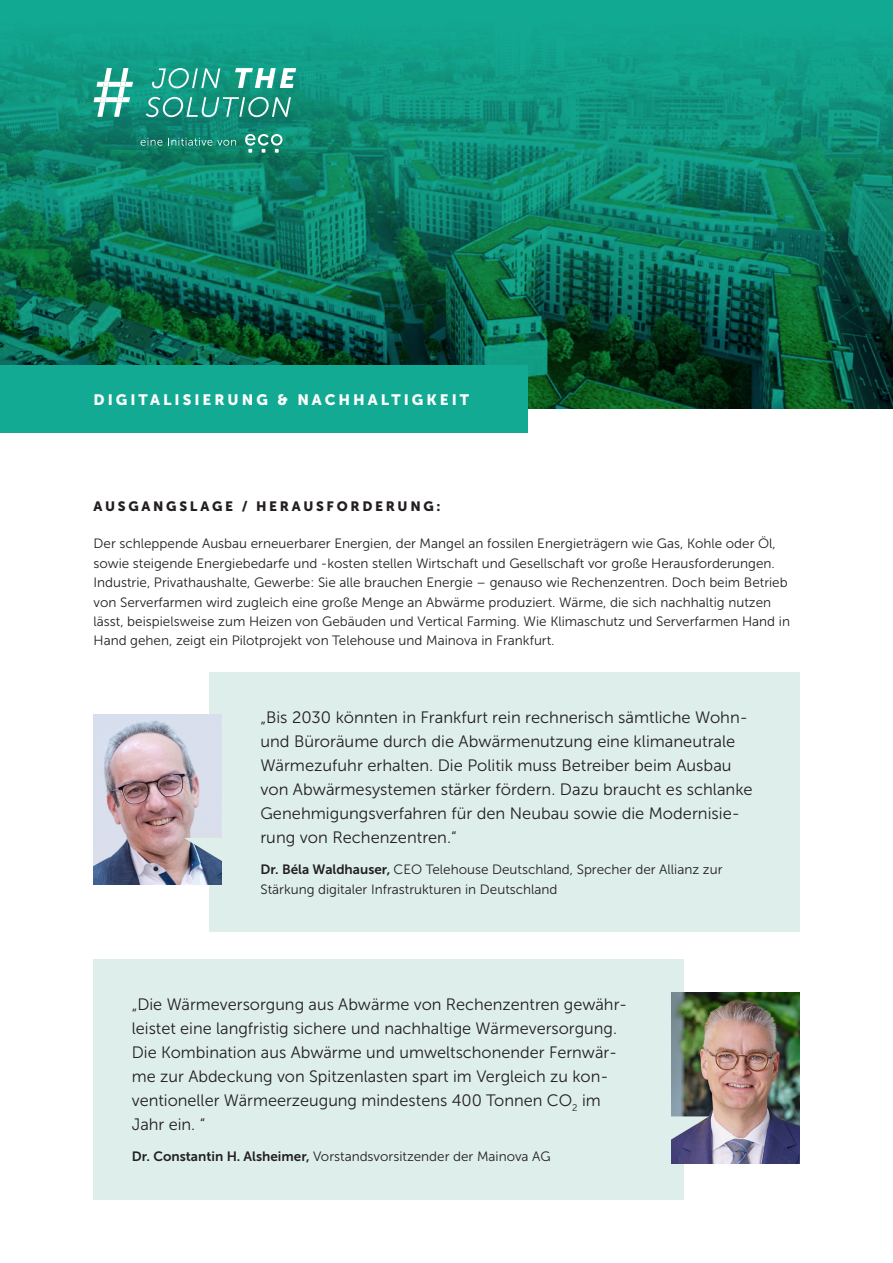
<style>
.page{position:relative;width:893px;height:1263px;background:#fff}
.page>*{position:absolute;margin:0;border:0;box-sizing:border-box;transform-origin:0 0}
.t1{font:16.5px/24px "Museo Sans 300";color:#231f20}
.t2{font:15px "Museo Sans 900";letter-spacing:.2em;color:#fff}
.t3{font:13.5px/19.5px "Museo Sans 300";color:#231f20}
.t4{font:13.5px "Museo Sans 900";letter-spacing:.2em;color:#231f20}
.s1{font-family:"Museo Sans 700"}
</style>
<div class="page">
<img style="left:0;top:0;width:893px;height:408px">
<svg style="left:152px;top:68px;width:68px;height:20px"></svg>
<svg style="left:235px;top:68px;width:61px;height:20px"></svg>
<svg style="left:146px;top:97px;width:145px;height:20px;background:#44a494"></svg>
<svg style="left:94px;top:68px;width:39px;height:49px"></svg>
<svg style="left:141px;top:138px;width:21px;height:8px"></svg>
<svg style="left:168px;top:138px;width:68px;height:8px"></svg>
<svg style="left:245px;top:134px;width:38px;height:19px"></svg>
<div style="left:0;top:366px;width:527px;height:67px;background:#13aa93"></div>
<div style="left:209px;top:672px;width:590px;height:260px;background:#deeeea"></div>
<img style="left:94px;top:714px;width:127px;height:170px">
<svg style="left:184px;top:838px;width:38px;height:28px"></svg>
<div style="left:94px;top:959px;width:590px;height:240px;background:#deeeea"></div>
<img style="left:672px;top:993px;width:127px;height:170px">
<svg style="left:671px;top:1116px;width:38px;height:28px"></svg>
<p class="t2" style="left:94px;top:391px;width:377px">DIGITALISIERUNG &amp; NACHHALTIGKEIT</p>
<p class="t4" style="left:94px;top:498px;width:349px">AUSGANGSLAGE / HERAUSFORDERUNG:</p>
<p class="t3" style="left:94px;top:534px;width:698px">Der schleppende Ausbau erneuerbarer Energien, der Mangel an fossilen Energieträgern wie Gas, Kohle oder Öl, sowie steigende Energiebedarfe und -kosten stellen Wirtschaft und Gesellschaft vor große Herausforderungen.<br>Industrie, Privathaushalte, Gewerbe: Sie alle brauchen Energie – genauso wie Rechenzentren. Doch beim Betrieb von Serverfarmen wird zugleich eine große Menge an Abwärme produziert. Wärme, die sich nachhaltig nutzen lässt, beispielsweise zum Heizen von Gebäuden und Vertical Farming. Wie Klimaschutz und Serverfarmen Hand in Hand gehen, zeigt ein Pilotprojekt von Telehouse und Mainova in Frankfurt.</p>
<p class="t1" style="left:260px;top:705px;width:494px">„Bis 2030 könnten in Frankfurt rein rechnerisch sämtliche Wohn&shy;und Büroräume durch die Abwärmenutzung eine klimaneutrale Wärmezufuhr erhalten. Die Politik muss Betreiber beim Ausbau von Abwärmesystemen stärker fördern. Dazu braucht es schlanke Genehmigungsverfahren für den Neubau sowie die Modernisie&shy;rung von Rechenzentren.“</p>
<p class="t3" style="left:260px;top:860px;width:464px"><span class="s1">Dr. Béla Waldhauser,</span> CEO Telehouse Deutschland, Sprecher der Allianz zur<br>Stärkung digitaler Infrastrukturen in Deutschland</p>
<p class="t1" style="left:132px;top:992px;width:497px">„Die Wärmeversorgung aus Abwärme von Rechenzentren gewähr&shy;leistet eine langfristig sichere und nachhaltige Wärmeversorgung.<br>Die Kombination aus Abwärme und umweltschonender Fernwär&shy;me zur Abdeckung von Spitzenlasten spart im Vergleich zu kon&shy;ventioneller Wärmeerzeugung mindestens 400 Tonnen CO<sub>2</sub> im Jahr ein. “</p>
<p class="t3" style="left:132px;top:1147px;width:420px"><span class="s1">Dr. Constantin H. Alsheimer,</span> Vorstandsvorsitzender der Mainova AG</p>
</div>
